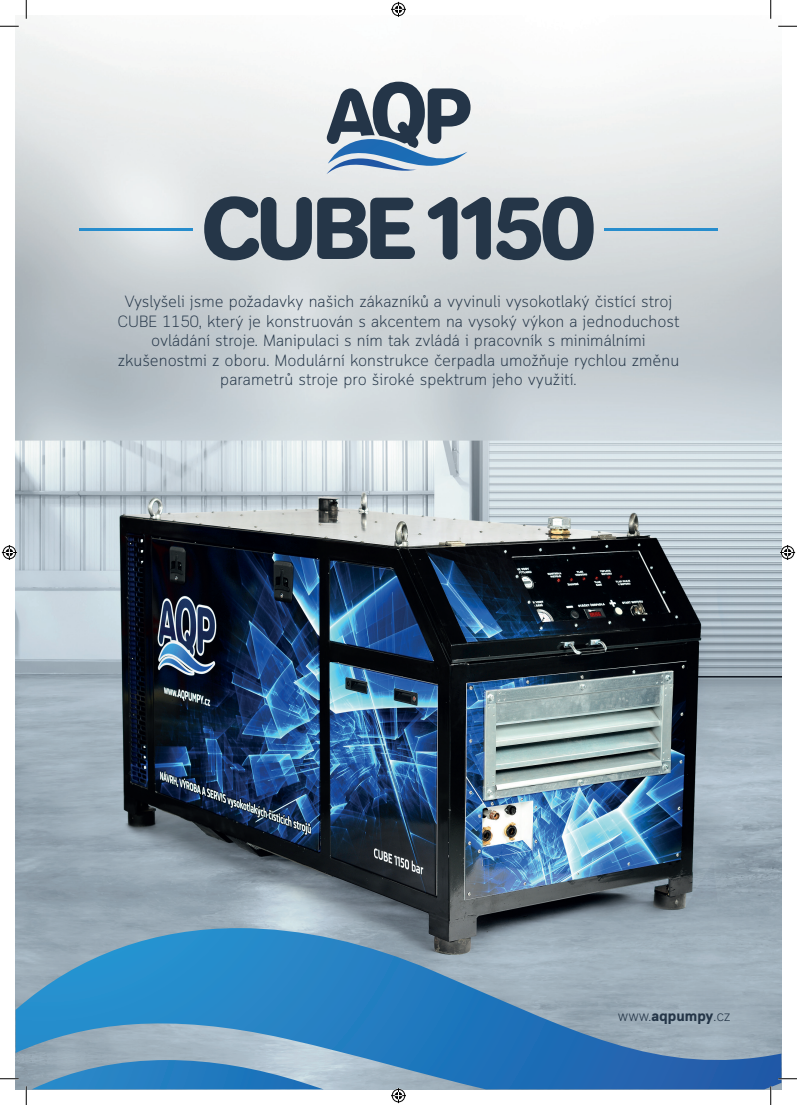
<style>
.page{position:relative;width:797px;height:1105px;background:#fff}
.page>*{position:absolute;margin:0;border:0;box-sizing:border-box;transform-origin:0 0}
.t1{font:81.25px "Jellee";letter-spacing:-.08em;color:#253648}
.t2{font:300 16.25px/19.5px "Cloud";color:#253648;text-align:center}
.t3{font:300 15px "Cloud";color:#253648}
.s1{font-weight:700}
</style>
<div class="page">
<img style="left:16px;top:16px;width:765px;height:912px">
<svg style="left:16px;top:928px;width:765px;height:161px;background:#6095bd"></svg>
<hr style="left:79px;top:228px;width:114px;height:3px;background:#278dcd">
<hr style="left:604px;top:228px;width:113px;height:3px;background:#278dcd">
<svg style="left:326px;top:82px;width:144px;height:94px"></svg>
<svg style="left:0;top:25px;width:19px;height:2px"></svg>
<svg style="left:778px;top:25px;width:19px;height:2px"></svg>
<svg style="left:0;top:1078px;width:19px;height:1px"></svg>
<svg style="left:778px;top:1078px;width:19px;height:1px"></svg>
<svg style="left:25px;top:0;width:2px;height:19px"></svg>
<svg style="left:25px;top:1060px;width:299px;height:45px"></svg>
<svg style="left:770px;top:0;width:1px;height:19px"></svg>
<svg style="left:770px;top:1086px;width:1px;height:19px"></svg>
<svg style="left:391px;top:2px;width:15px;height:15px"></svg>
<svg style="left:391px;top:1088px;width:15px;height:15px"></svg>
<svg style="left:2px;top:545px;width:15px;height:15px"></svg>
<svg style="left:780px;top:545px;width:15px;height:15px"></svg>
<h1 class="t1" style="left:201px;top:174px;width:398px">CUBE 1150</h1>
<p class="t2" style="left:117px;top:293px;width:564px">Vyslyšeli jsme požadavky našich zákazníků a vyvinuli vysokotlaký čistící stroj CUBE 1150, který je konstruován s akcentem na vysoký výkon a jednoduchost ovládání stroje. Manipulaci s ním tak zvládá i pracovník s minimálními zkušenostmi z oboru. Modulární konstrukce čerpadla umožňuje rychlou změnu parametrů stroje pro široké spektrum jeho využití.</p>
<p class="t3" style="left:618px;top:1006px;width:114px">www.<span class="s1">aqpumpy</span>.cz</p>
</div>
